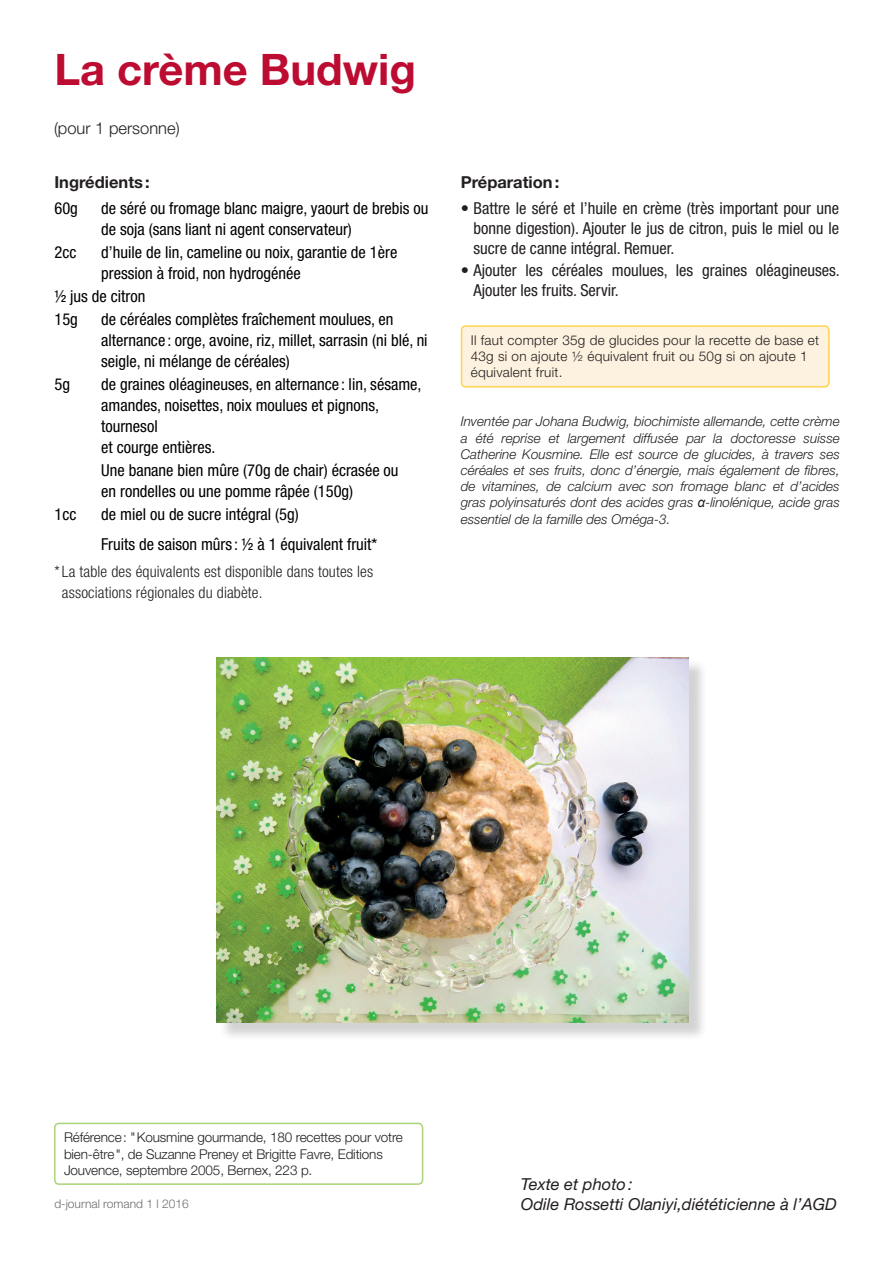
<style>
.page{position:relative;width:893px;height:1263px;background:#fff}
.page>*{position:absolute;margin:0;border:0;box-sizing:border-box;transform-origin:0 0}
.t1{font:700 43.5px "Helvetica Neue LT Std";color:#bc0c31}
.t2{font:condensed 16.5px/21px "Helvetica Neue LT Std";color:#000}
.t3{font:condensed 16.5px/19.8px "Helvetica Neue LT Std";color:#231f20;text-align:justify}
.t4{font:italic 16.5px "Helvetica Neue LT Std";color:#231f20}
.t5{font:700 16.5px "Helvetica Neue LT Std";color:#231f20}
.t6{font:300 16.5px "Helvetica Neue LT Std";color:#231f20}
.t7{font:300 condensed 15.75px/21px "Helvetica Neue LT Std";letter-spacing:.01em;color:#231f20}
.t8{font:italic 300 13.5px/16.2px "Helvetica Neue LT Std";color:#231f20;text-align:justify}
.t9{font:300 13.5px/16.2px "Helvetica Neue LT Std";letter-spacing:-.01em;color:#231f20}
.t10{font:300 13.5px/16.2px "Helvetica Neue LT Std";letter-spacing:.02em;color:#231f20}
.t11{font:300 12px "Helvetica Neue LT Std";color:#6c6d70}
.s1{font-family:"Arial";font-weight:400}
</style>
<div class="page">
<div style="left:461px;top:326px;width:368px;height:61px;background:#fdf2df;border-radius:4px"></div>
<div style="left:461px;top:325px;width:369px;height:62px;border:2px solid #fed350;border-radius:4px"></div>
<div style="left:54px;top:1123px;width:369px;height:62px;border:2px solid #abd378;border-radius:4px"></div>
<div style="left:219px;top:659px;width:488px;height:382px;background:#231f20;opacity:.2"></div>
<img style="left:217px;top:657px;width:472px;height:365px">
<p class="t1" style="left:54px;top:43px;width:363px">La crème Budwig</p>
<p class="t6" style="left:54px;top:118px;width:127px">(pour 1 personne)</p>
<p class="t5" style="left:54px;top:172px;width:97px">Ingrédients:</p>
<p class="t2" style="left:54px;top:197px;width:25px">60g</p>
<p class="t2" style="left:101px;top:197px;width:329px">de séré ou fromage blanc maigre, yaourt de brebis ou de soja (sans liant ni agent conservateur)</p>
<p class="t2" style="left:54px;top:241px;width:23px">2cc</p>
<p class="t2" style="left:101px;top:241px;width:298px">d’huile de lin, cameline ou noix, garantie de 1ère pression à froid, non hydrogénée</p>
<p class="t2" style="left:54px;top:285px;width:92px">½ jus de citron</p>
<p class="t2" style="left:54px;top:308px;width:25px">15g</p>
<p class="t2" style="left:101px;top:308px;width:328px">de céréales complètes fraîchement moulues, en alternance : orge, avoine, riz, millet, sarrasin (ni blé, ni seigle, ni mélange de céréales)</p>
<p class="t2" style="left:54px;top:374px;width:17px">5g</p>
<p class="t2" style="left:101px;top:374px;width:322px">de graines oléagineuses, en alternance : lin, sésame, amandes, noisettes, noix moulues et pignons, tournesol<br>et courge entières.</p>
<p class="t2" style="left:101px;top:460px;width:299px">Une banane bien mûre (70g de chair) écrasée ou en rondelles ou une pomme râpée (150g)</p>
<p class="t2" style="left:54px;top:504px;width:23px">1cc</p>
<p class="t2" style="left:101px;top:504px;width:199px">de miel ou de sucre intégral (5g)</p>
<p class="t2" style="left:101px;top:533px;width:278px">Fruits de saison mûrs : ½ à 1 équivalent fruit*</p>
<p class="t7" style="left:62px;top:561px;width:313px;text-indent:-7px">* La table des équivalents est disponible dans toutes les associations régionales du diabète.</p>
<p class="t5" style="left:461px;top:172px;width:100px">Préparation:</p>
<p class="t3" style="left:473px;top:199px;width:367px;text-indent:-13px">• Battre le séré et l’huile en crème (très important pour une bonne digestion). Ajouter le jus de citron, puis le miel ou le sucre de canne intégral. Remuer.</p>
<p class="t3" style="left:473px;top:260px;width:368px;text-indent:-13px">• Ajouter les céréales moulues, les graines oléagineuses.<br>Ajouter les fruits. Servir.</p>
<p class="t10" style="left:471px;top:332px;width:350px">Il faut compter 35g de glucides pour la recette de base et<br>43g si on ajoute ½ équivalent fruit ou 50g si on ajoute 1 équivalent fruit.</p>
<p class="t8" style="left:461px;top:413px;width:381px">Inventée par Johana Budwig, biochimiste allemande, cette crème a été reprise et largement diffusée par la doctoresse suisse Catherine Kousmine. Elle est source de glucides, à travers ses céréales et ses fruits, donc d’énergie, mais également de fibres, de vitamines, de calcium avec son fromage blanc et d’acides gras polyinsaturés dont des acides gras <span class="s1">α</span>-linolénique, acide gras essentiel de la famille des Oméga-3.</p>
<p class="t9" style="left:64px;top:1129px;width:340px">Référence: "Kousmine gourmande, 180 recettes pour votre bien-être", de Suzanne Preney et Brigitte Favre, Editions<br>Jouvence, septembre 2005, Bernex, 223 p.</p>
<p class="t4" style="left:521px;top:1174px;width:113px">Texte et photo:</p>
<p class="t11" style="left:54px;top:1196px;width:136px">d-journal romand 1 l 2016</p>
<p class="t4" style="left:521px;top:1194px;width:317px">Odile Rossetti Olaniyi,diététicienne à l’AGD</p>
</div>
